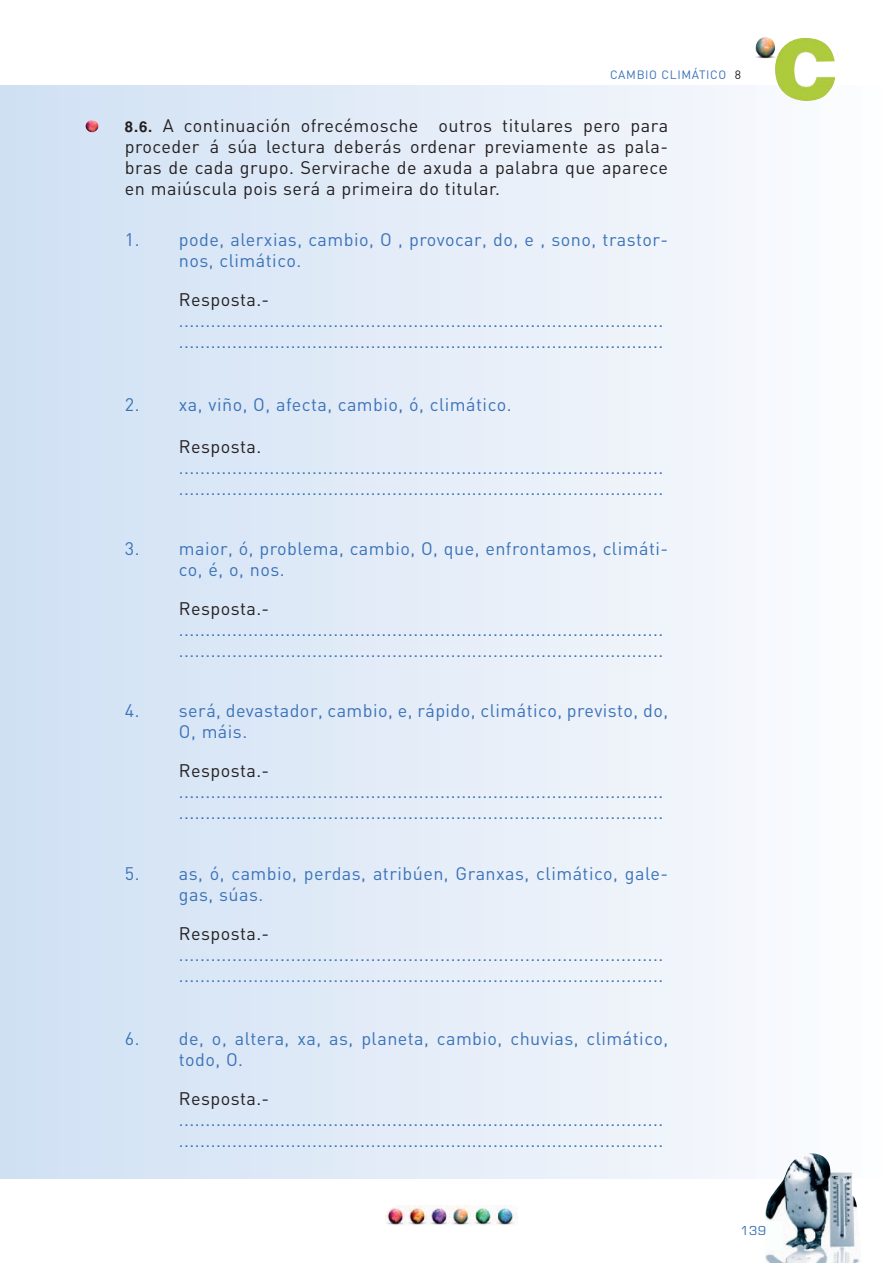
<style>
.page{position:relative;width:893px;height:1263px;background:#fff}
.page>*{position:absolute;margin:0;border:0;box-sizing:border-box;transform-origin:0 0}
.t1{font:18px/21px "DIN";letter-spacing:.025em;color:#3b73b9}
.t2{font:18px/21px "DIN";letter-spacing:.025em;color:#231f20;text-align:justify}
.t3{font:12px "DIN";letter-spacing:.05em;color:#3b73b9}
.t4{font:12px "Eurostile";color:#3b73b9}
.s1{color:#fff}
.s2{color:#231f20}
.s3{font-family:"Helvetica CE";font-weight:700;font-size:15px}
</style>
<div class="page">
<div style="left:1px;top:86px;width:24px;height:1092px;background:#d0e0f3"></div>
<div style="left:15px;top:86px;width:31px;height:1092px;background:#d1e1f4"></div>
<div style="left:36px;top:86px;width:31px;height:1092px;background:#d2e2f4"></div>
<div style="left:58px;top:86px;width:31px;height:1092px;background:#d3e2f4"></div>
<div style="left:79px;top:86px;width:31px;height:1092px;background:#d4e3f5"></div>
<div style="left:100px;top:86px;width:31px;height:1092px;background:#d5e4f5"></div>
<div style="left:121px;top:86px;width:31px;height:1092px;background:#d6e5f5"></div>
<div style="left:142px;top:86px;width:31px;height:1092px;background:#d7e5f5"></div>
<div style="left:163px;top:86px;width:31px;height:1092px;background:#d8e5f5"></div>
<div style="left:184px;top:86px;width:31px;height:1092px;background:#d9e6f6"></div>
<div style="left:205px;top:86px;width:31px;height:1092px;background:#dae7f6"></div>
<div style="left:227px;top:86px;width:31px;height:1092px;background:#dbe7f6"></div>
<div style="left:248px;top:86px;width:31px;height:1092px;background:#dce8f7"></div>
<div style="left:269px;top:86px;width:31px;height:1092px;background:#dde9f7"></div>
<div style="left:290px;top:86px;width:31px;height:1092px;background:#dee9f7"></div>
<div style="left:311px;top:86px;width:31px;height:1092px;background:#dfeaf7"></div>
<div style="left:332px;top:86px;width:31px;height:1092px;background:#e1eaf7"></div>
<div style="left:353px;top:86px;width:31px;height:1092px;background:#e2ebf7"></div>
<div style="left:375px;top:86px;width:31px;height:1092px;background:#e3ecf8"></div>
<div style="left:396px;top:86px;width:31px;height:1092px;background:#e4ecf8"></div>
<div style="left:417px;top:86px;width:31px;height:1092px;background:#e5edf8"></div>
<div style="left:438px;top:86px;width:31px;height:1092px;background:#e6eef9"></div>
<div style="left:459px;top:86px;width:31px;height:1092px;background:#e7eef9"></div>
<div style="left:480px;top:86px;width:31px;height:1092px;background:#e8eff9"></div>
<div style="left:501px;top:86px;width:31px;height:1092px;background:#e9f0f9"></div>
<div style="left:522px;top:86px;width:31px;height:1092px;background:#eaf0f9"></div>
<div style="left:544px;top:86px;width:31px;height:1092px;background:#ebf1f9"></div>
<div style="left:565px;top:86px;width:31px;height:1092px;background:#ecf2fa"></div>
<div style="left:586px;top:86px;width:31px;height:1092px;background:#edf2fa"></div>
<div style="left:607px;top:86px;width:31px;height:1092px;background:#eef3fa"></div>
<div style="left:628px;top:86px;width:31px;height:1092px;background:#eff4fb"></div>
<div style="left:649px;top:86px;width:31px;height:1092px;background:#f0f4fb"></div>
<div style="left:670px;top:86px;width:31px;height:1092px;background:#f1f5fb"></div>
<div style="left:691px;top:86px;width:31px;height:1092px;background:#f2f6fc"></div>
<div style="left:713px;top:86px;width:31px;height:1092px;background:#f3f7fc"></div>
<div style="left:734px;top:86px;width:31px;height:1092px;background:#f5f7fc"></div>
<div style="left:755px;top:86px;width:31px;height:1092px;background:#f6f9fd"></div>
<div style="left:776px;top:86px;width:31px;height:1092px;background:#f7f9fd"></div>
<div style="left:797px;top:86px;width:31px;height:1092px;background:#f8fbfe"></div>
<div style="left:818px;top:86px;width:31px;height:1092px;background:#fafcfe"></div>
<div style="left:839px;top:86px;width:31px;height:1092px;background:#fbfcfe"></div>
<svg style="left:86px;top:120px;width:12px;height:12px"></svg>
<img style="left:385px;top:1205px;width:131px;height:20px">
<img style="left:765px;top:1153px;width:95px;height:110px">
<img style="left:755px;top:38px;width:80px;height:63px">
<p class="t3" style="left:561px;top:71px;width:182px"><span class="s1">USO DE</span>CAMBIO CLIMÁTICO <span class="s2">8</span></p>
<p class="t2" style="left:125px;top:117px;width:545px"><span class="s3">8.6.</span> A continuación ofrecémosche outros titulares pero para proceder á súa lectura deberás ordenar previamente as pala&shy;bras de cada grupo. Servirache de axuda a palabra que aparece en maiúscula pois será a primeira do titular.</p>
<p class="t1" style="left:179px;top:231px;width:491px;text-indent:-54px">1. pode, alerxias, cambio, O , provocar, do, e , sono, trastor&shy;nos, climático.</p>
<p class="t2" style="left:179px;top:291px;width:92px">Resposta.-</p>
<p class="t1" style="left:179px;top:312px;width:486px">........................................................................................... ...........................................................................................</p>
<p class="t1" style="left:125px;top:396px;width:388px">2. xa, viño, O, afecta, cambio, ó, climático.</p>
<p class="t2" style="left:179px;top:438px;width:84px">Resposta.</p>
<p class="t1" style="left:179px;top:459px;width:486px">........................................................................................... ...........................................................................................</p>
<p class="t1" style="left:179px;top:540px;width:491px;text-indent:-54px">3. maior, ó, problema, cambio, O, que, enfrontamos, climáti&shy;co, é, o, nos.</p>
<p class="t2" style="left:179px;top:600px;width:92px">Resposta.-</p>
<p class="t1" style="left:179px;top:621px;width:486px">........................................................................................... ...........................................................................................</p>
<p class="t1" style="left:179px;top:702px;width:491px;text-indent:-54px">4. será, devastador, cambio, e, rápido, climático, previsto, do,<br>O, máis.</p>
<p class="t2" style="left:179px;top:762px;width:92px">Resposta.-</p>
<p class="t1" style="left:179px;top:783px;width:486px">........................................................................................... ...........................................................................................</p>
<p class="t1" style="left:179px;top:865px;width:491px;text-indent:-54px">5. as, ó, cambio, perdas, atribúen, Granxas, climático, gale&shy;gas, súas.</p>
<p class="t2" style="left:179px;top:925px;width:92px">Resposta.-</p>
<p class="t1" style="left:179px;top:946px;width:486px">........................................................................................... ...........................................................................................</p>
<p class="t1" style="left:179px;top:1030px;width:491px;text-indent:-54px">6. de, o, altera, xa, as, planeta, cambio, chuvias, climático, todo, O.</p>
<p class="t2" style="left:179px;top:1090px;width:92px">Resposta.-</p>
<p class="t1" style="left:179px;top:1111px;width:486px">........................................................................................... ...........................................................................................</p>
<p class="t4" style="left:740px;top:1226px;width:27px">139</p>
</div>
